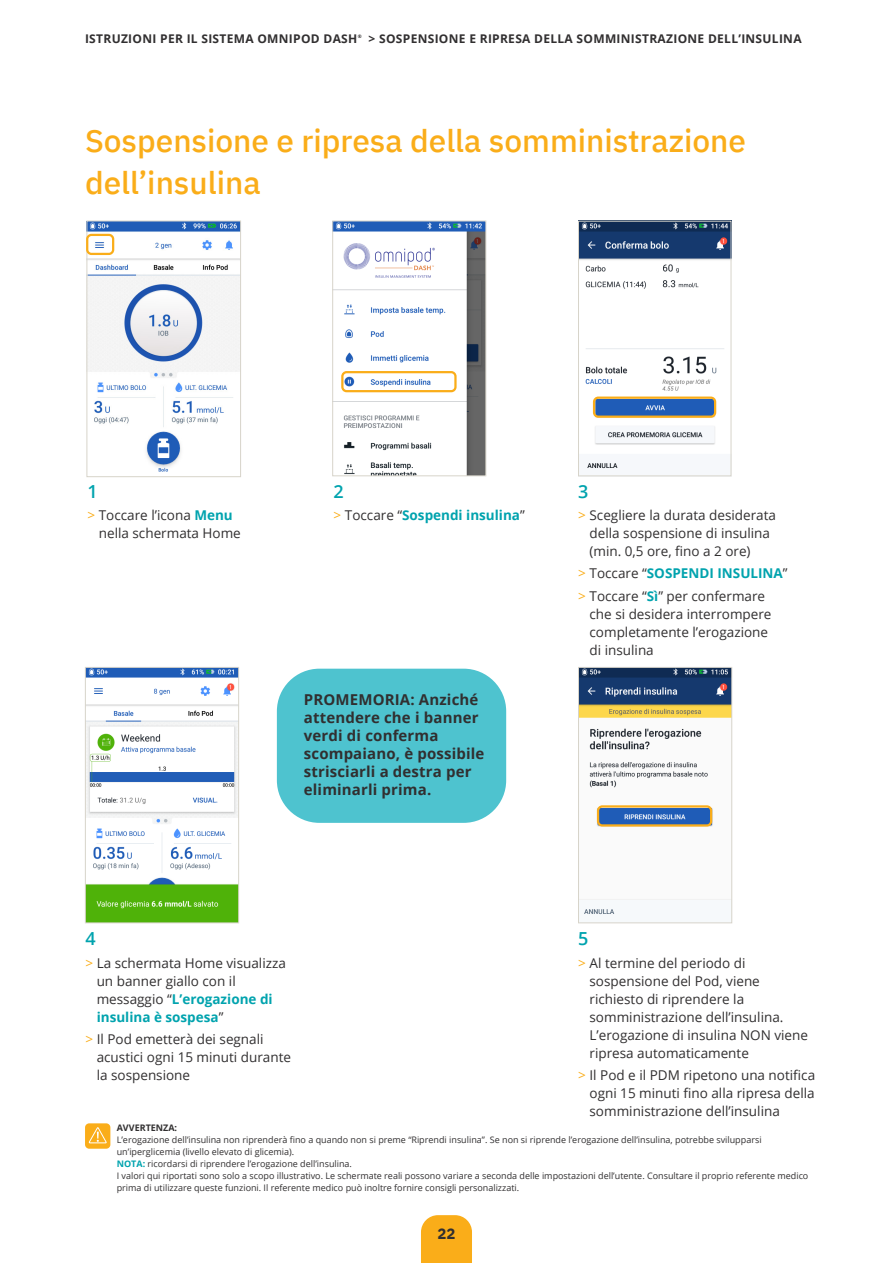
<style>
.page{position:relative;width:893px;height:1263px;background:#fff}
.page>*{position:absolute;margin:0;border:0;box-sizing:border-box;transform-origin:0 0}
.t1{font:500 31.5px/42px "IBM Plex Sans";color:#faad19}
.t2{font:600 18px "Open Sans";color:#00a3ae}
.t3{font:700 15px/18px "Open Sans";letter-spacing:.01em;color:#312f30}
.t4{font:700 15px "IBM Plex Sans";color:#312f30}
.t5{font:13.5px/18px "Open Sans";color:#312f30}
.t6{font:700 13.5px "Open Sans";color:#00a3ae}
.t7{font:700 12px "Open Sans";letter-spacing:.025em;color:#312f30}
.Text_7_8{font:9px/12px "Open Sans";color:#312f30}
.Text_7_8-2{font:700 9px "Open Sans";color:#312f30}
.t8{font:700 4.8px "Open Sans";color:#312f30}
.s1{color:#faad19}
.s2{font-weight:700;color:#00a3ae}
.s3{font-weight:400;color:#faad19}
.s4{font-weight:400;color:#312f30}
</style>
<div class="page">
<svg style="left:421px;top:1215px;width:51px;height:48px;background:#fab125"></svg>
<div style="left:277px;top:669px;width:229px;height:154px;background:#4ec3cf;border-radius:43px"></div>
<img style="left:89px;top:223px;width:150px;height:249px">
<div style="left:87px;top:221px;width:154px;height:256px;border:1px solid #d7d4ca"></div>
<img style="left:334px;top:223px;width:150px;height:251px">
<div style="left:332px;top:221px;width:154px;height:255px;border:1px solid #d7d4ca"></div>
<img style="left:580px;top:223px;width:149px;height:246px">
<div style="left:578px;top:221px;width:153px;height:255px;border:1px solid #d7d4ca"></div>
<img style="left:87px;top:669px;width:150px;height:252px">
<div style="left:85px;top:667px;width:154px;height:256px;border:1px solid #d7d4ca"></div>
<img style="left:580px;top:669px;width:150px;height:246px">
<div style="left:578px;top:667px;width:154px;height:256px;border:1px solid #d7d4ca"></div>
<div style="left:85px;top:1123px;width:25px;height:26px;background:#faad19;border-radius:4px"></div>
<svg style="left:89px;top:1127px;width:18px;height:17px"></svg>
<div style="left:597px;top:805px;width:115px;height:21px;border:2px solid #faad19;border-radius:4px"></div>
<div style="left:593px;top:396px;width:123px;height:22px;border:2px solid #faad19;border-radius:4px"></div>
<div style="left:341px;top:371px;width:116px;height:21px;border:2px solid #faad19;border-radius:4px"></div>
<div style="left:86px;top:234px;width:28px;height:21px;border:2px solid #faad19;border-radius:4px"></div>
<p class="t7" style="left:85px;top:30px;width:274px">ISTRUZIONI PER IL SISTEMA OMNIPOD DASH</p>
<p class="t8" style="left:358px;top:33px;width:5px">®</p>
<p class="t7" style="left:369px;top:30px;width:434px">&gt; SOSPENSIONE E RIPRESA DELLA SOMMINISTRAZIONE DELL’INSULINA</p>
<p class="t1" style="left:85px;top:117px;width:662px">Sospensione e ripresa della somministrazione dell’insulina</p>
<p class="t2" style="left:88px;top:479px;width:12px">1</p>
<p class="t5" style="left:99px;top:506px;width:144px;text-indent:-11px"><span class="s1">&gt;</span> Toccare l’icona <span class="s2">Menu </span>nella schermata Home</p>
<p class="t2" style="left:334px;top:479px;width:12px">2</p>
<p class="t6" style="left:334px;top:506px;width:193px"><span class="s3">&gt;</span> <span class="s4">Toccare “</span>Sospendi insulina<span class="s4">”</span></p>
<p class="t3" style="left:304px;top:690px;width:182px">PROMEMORIA: Anziché attendere che i banner verdi di conferma scompaiano, è possibile strisciarli a destra per eliminarli prima.</p>
<p class="t2" style="left:85px;top:926px;width:12px">4</p>
<p class="t5" style="left:97px;top:953px;width:191px;text-indent:-11px"><span class="s1">&gt;</span> La schermata Home visualizza un banner giallo con il messaggio “<span class="s2">L’erogazione di insulina è sospesa</span>”</p>
<p class="t5" style="left:97px;top:1029px;width:196px;text-indent:-11px"><span class="s1">&gt;</span> Il Pod emetterà dei segnali acustici ogni 15 minuti durante la sospensione</p>
<p class="t2" style="left:578px;top:479px;width:12px">3</p>
<p class="t5" style="left:589px;top:506px;width:188px;text-indent:-11px"><span class="s1">&gt;</span> Scegliere la durata desiderata della sospensione di insulina (min. 0,5 ore, fino a 2 ore)</p>
<p class="t6" style="left:578px;top:564px;width:211px"><span class="s3">&gt;</span> <span class="s4">Toccare “</span>SOSPENDI INSULINA<span class="s4">”</span></p>
<p class="t5" style="left:589px;top:586px;width:183px;text-indent:-11px"><span class="s1">&gt;</span> Toccare “<span class="s2">Sì</span>” per confermare che si desidera interrompere completamente l’erogazione di insulina</p>
<p class="t2" style="left:578px;top:926px;width:12px">5</p>
<p class="t5" style="left:589px;top:953px;width:220px;text-indent:-11px"><span class="s1">&gt;</span> Al termine del periodo di sospensione del Pod, viene richiesto di riprendere la somministrazione dell’insulina.<br>L’erogazione di insulina NON viene ripresa automaticamente</p>
<p class="t5" style="left:589px;top:1065px;width:227px;text-align:justify;text-indent:-11px"><span class="s1">&gt;</span> Il Pod e il PDM ripetono una notifica ogni 15 minuti fino alla ripresa della somministrazione dell’insulina</p>
<p class="Text_7_8-2" style="left:117px;top:1121px;width:62px">AVVERTENZA:</p>
<p class="Text_7_8" style="left:117px;top:1133px;width:646px">L’erogazione dell’insulina non riprenderà fino a quando non si preme “Riprendi insulina”. Se non si riprende l’erogazione dell’insulina, potrebbe svilupparsi un’iperglicemia (livello elevato di glicemia).</p>
<p class="Text_7_8" style="left:117px;top:1157px;width:237px"><span class="s2">NOTA:</span> ricordarsi di riprendere l’erogazione dell’insulina.</p>
<p class="Text_7_8" style="left:117px;top:1169px;width:693px">I valori qui riportati sono solo a scopo illustrativo. Le schermate reali possono variare a seconda delle impostazioni dell’utente. Consultare il proprio referente medico prima di utilizzare queste funzioni. Il referente medico può inoltre fornire consigli personalizzati.</p>
<p class="t4" style="left:437px;top:1222px;width:19px">22</p>
</div>
